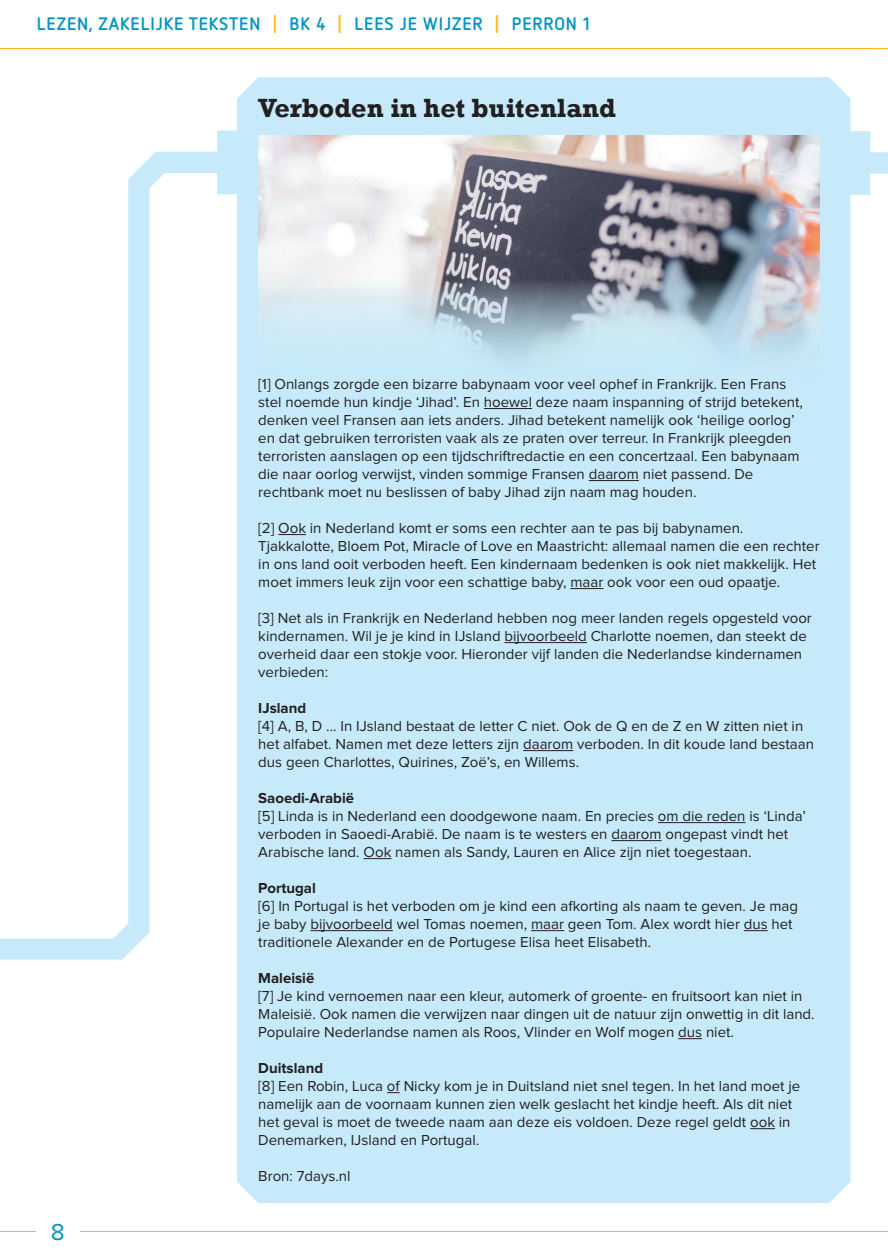
<style>
.page{position:relative;width:888px;height:1258px;background:#fff}
.page>*{position:absolute;margin:0;border:0;box-sizing:border-box;transform-origin:0 0}
.t1{font:700 27px "Rockwell";color:#231f20}
.t2{font:24px "Proxima Nova";color:#0094c1}
.t3{font:700 18px "Netto OT";letter-spacing:.05em;color:#0094c1}
.t4{font:15px/18px "Proxima Nova";color:#231f20}
.t5{font:700 15px "Proxima Nova";color:#231f20}
.s1{color:#fcb814}
</style>
<div class="page">
<hr style="left:0;top:1231px;width:888px;height:1px;background:#fcb814">
<div style="left:36px;top:1208px;width:44px;height:42px;background:#fff"></div>
<hr style="left:0;top:48px;width:888px;height:1px;background:#fcb814">
<svg style="left:0;top:151px;width:237px;height:809px"></svg>
<div style="left:217px;top:130px;width:21px;height:64px;background:#c6eafa"></div>
<div style="left:836px;top:152px;width:52px;height:22px;background:#c6eafa"></div>
<div style="left:849px;top:131px;width:21px;height:64px;background:#c6eafa"></div>
<div style="left:237px;top:77px;width:613px;height:1126px;background:#c6eafa"></div>
<hr style="left:484px;top:408px;width:48px;height:1px;background:#231f20">
<hr style="left:589px;top:480px;width:50px;height:1px;background:#231f20">
<svg style="left:278px;top:534px;width:28px;height:1px"></svg>
<hr style="left:570px;top:588px;width:33px;height:1px;background:#231f20">
<hr style="left:505px;top:642px;width:82px;height:1px;background:#231f20">
<hr style="left:523px;top:750px;width:50px;height:1px;background:#231f20">
<hr style="left:658px;top:822px;width:87px;height:1px;background:#231f20">
<hr style="left:611px;top:840px;width:51px;height:1px;background:#231f20">
<svg style="left:364px;top:858px;width:27px;height:1px"></svg>
<hr style="left:310px;top:930px;width:83px;height:1px;background:#231f20">
<hr style="left:531px;top:930px;width:33px;height:1px;background:#231f20">
<svg style="left:744px;top:930px;width:24px;height:1px"></svg>
<svg style="left:678px;top:1038px;width:24px;height:1px"></svg>
<svg style="left:387px;top:1092px;width:13px;height:1px"></svg>
<svg style="left:750px;top:1128px;width:25px;height:1px"></svg>
<img style="left:258px;top:135px;width:562px;height:251px">
<p class="t3" style="left:37px;top:13px;width:555px">LEZEN, ZAKELIJKE TEKSTEN <span class="s1">|</span> BK 4 <span class="s1">|</span> LEES JE WIJZER <span class="s1">|</span> PERRON 1</p>
<h1 class="t1" style="left:258px;top:92px;width:359px">Verboden in het buitenland</h1>
<h2 class="t2" style="left:51px;top:1221px;width:15px">8</h2>
<p class="t4" style="left:258px;top:375px;width:546px">[1] Onlangs zorgde een bizarre babynaam voor veel ophef in Frankrijk. Een Frans stel noemde hun kindje ‘Jihad’. En hoewel deze naam inspanning of strijd betekent, denken veel Fransen aan iets anders. Jihad betekent namelijk ook ‘heilige oorlog’ en dat gebruiken terroristen vaak als ze praten over terreur. In Frankrijk pleegden terroristen aanslagen op een tijdschriftredactie en een concertzaal. Een babynaam die naar oorlog verwijst, vinden sommige Fransen daarom niet passend. De rechtbank moet nu beslissen of baby Jihad zijn naam mag houden.</p>
<p class="t4" style="left:258px;top:519px;width:563px">[2] Ook in Nederland komt er soms een rechter aan te pas bij babynamen.<br>Tjakkalotte, Bloem Pot, Miracle of Love en Maastricht: allemaal namen die een rechter in ons land ooit verboden heeft. Een kindernaam bedenken is ook niet makkelijk. Het moet immers leuk zijn voor een schattige baby, maar ook voor een oud opaatje.</p>
<p class="t4" style="left:258px;top:609px;width:555px">[3] Net als in Frankrijk en Nederland hebben nog meer landen regels opgesteld voor kindernamen. Wil je je kind in IJsland bijvoorbeeld Charlotte noemen, dan steekt de overheid daar een stokje voor. Hieronder vijf landen die Nederlandse kindernamen verbieden:</p>
<p class="t5" style="left:258px;top:701px;width:49px">IJsland</p>
<p class="t4" style="left:258px;top:717px;width:557px">[4] A, B, D ... In IJsland bestaat de letter C niet. Ook de Q en de Z en W zitten niet in het alfabet. Namen met deze letters zijn daarom verboden. In dit koude land bestaan dus geen Charlottes, Quirines, Zoë’s, en Willems.</p>
<p class="t5" style="left:258px;top:791px;width:97px">Saoedi-Arabië</p>
<p class="t4" style="left:258px;top:807px;width:549px">[5] Linda is in Nederland een doodgewone naam. En precies om die reden is ‘Linda’ verboden in Saoedi-Arabië. De naam is te westers en daarom ongepast vindt het<br>Arabische land. Ook namen als Sandy, Lauren en Alice zijn niet toegestaan.</p>
<p class="t5" style="left:258px;top:881px;width:59px">Portugal</p>
<p class="t4" style="left:258px;top:897px;width:541px">[6] In Portugal is het verboden om je kind een afkorting als naam te geven. Je mag je baby bijvoorbeeld wel Tomas noemen, maar geen Tom. Alex wordt hier dus het traditionele Alexander en de Portugese Elisa heet Elisabeth.</p>
<p class="t5" style="left:258px;top:971px;width:58px">Maleisië</p>
<p class="t4" style="left:258px;top:987px;width:558px">[7] Je kind vernoemen naar een kleur, automerk of groente- en fruitsoort kan niet in<br>Maleisië. Ook namen die verwijzen naar dingen uit de natuur zijn onwettig in dit land.<br>Populaire Nederlandse namen als Roos, Vlinder en Wolf mogen dus niet.</p>
<p class="t5" style="left:258px;top:1061px;width:66px">Duitsland</p>
<p class="t4" style="left:258px;top:1077px;width:543px">[8] Een Robin, Luca of Nicky kom je in Duitsland niet snel tegen. In het land moet je namelijk aan de voornaam kunnen zien welk geslacht het kindje heeft. Als dit niet het geval is moet de tweede naam aan deze eis voldoen. Deze regel geldt ook in Denemarken, IJsland en Portugal.</p>
<p class="t4" style="left:258px;top:1167px;width:94px">Bron: 7days.nl</p>
</div>
